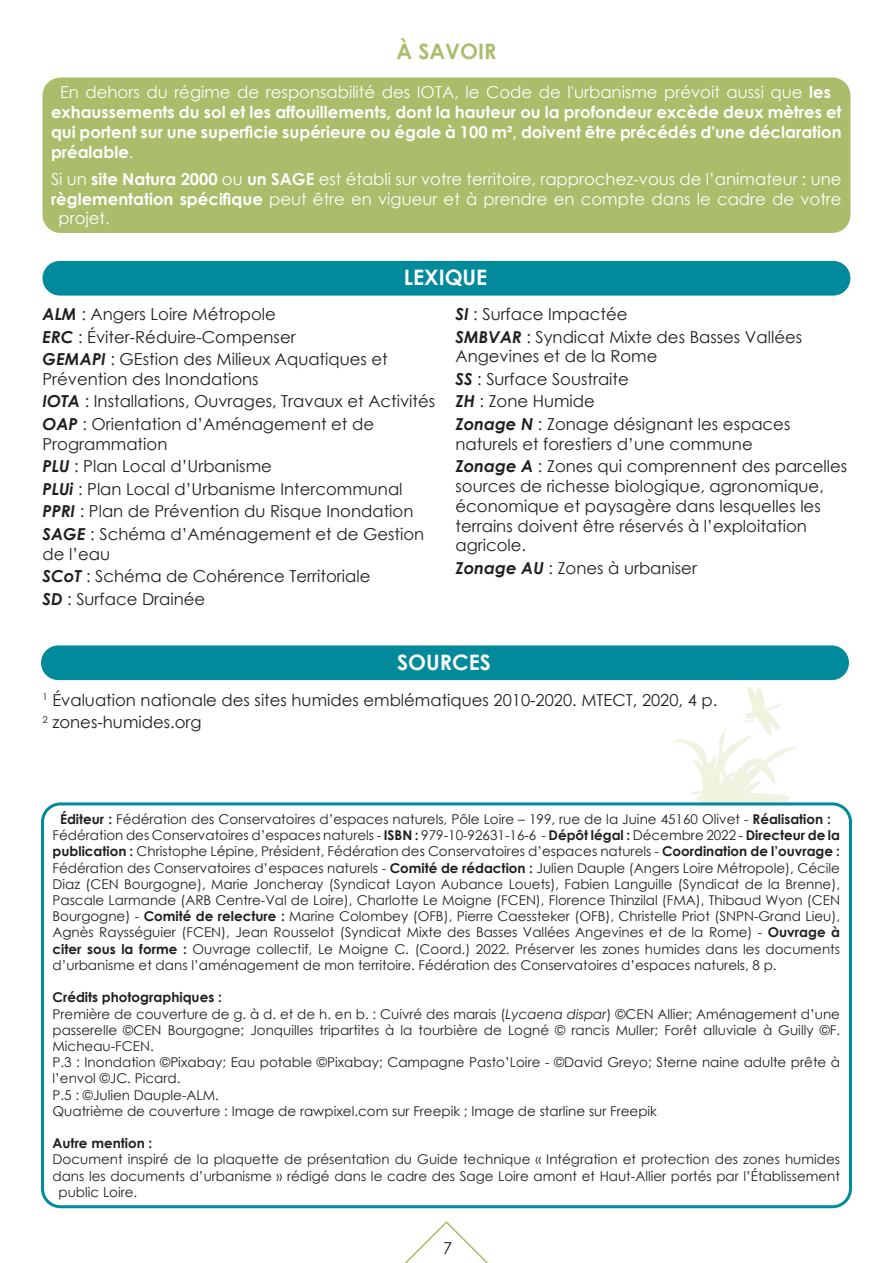
<style>
.page{position:relative;width:893px;height:1263px;background:#fff}
.page>*{position:absolute;margin:0;border:0;box-sizing:border-box;transform-origin:0 0}
.Corps_de_texte{font:700 21.3px "Century Gothic";color:#fff}
.t1{font:700 21.3px "Century Gothic";color:#a9bd6a}
.Corps_de_texte-2{font:16.5px/19.8px "Century Gothic";color:#231f20}
.Corps_de_texte-3{font:700 16.5px/19.8px "Century Gothic";color:#fff}
.Corps_de_texte-4{font:16.5px "Century Gothic";color:#fff}
.Corps_de_texte-5{font:13.5px/16.2px "Century Gothic";color:#231f20}
.Corps_de_texte-6{font:700 13.5px "Century Gothic";color:#231f20}
.s1{font-weight:400}
.s2{font-weight:700}
.s3{font-weight:700;font-style:italic}
.s4{font-style:italic}
</style>
<div class="page">
<img style="left:670px;top:680px;width:131px;height:122px">
<div style="left:43px;top:78px;width:807px;height:155px;background:#a9bd6a;border-radius:18px"></div>
<svg style="left:404px;top:1221px;width:85px;height:42px"></svg>
<div style="left:43px;top:261px;width:807px;height:35px;background:#008a9b;border-radius:17px"></div>
<div style="left:41px;top:802px;width:811px;height:406px;border:3px solid #008a9b;border-radius:18px"></div>
<div style="left:41px;top:645px;width:808px;height:35px;background:#008a9b;border-radius:17px"></div>
<p class="t1" style="left:397px;top:35px;width:101px">À SAVOIR</p>
<p class="Corps_de_texte-3" style="left:51px;top:82px;width:792px;text-indent:9px"><span class="s1">En dehors du régime de responsabilité des IOTA, le Code de l'urbanisme prévoit aussi que</span> les exhaussements du sol et les affouillements, dont la hauteur ou la profondeur excède deux mètres et qui portent sur une superficie supérieure ou égale à 100 m², doivent être précédés d'une déclaration préalable<span class="s1">.</span></p>
<p class="Corps_de_texte-4" style="left:51px;top:167px;width:792px">Si un <span class="s2">site Natura 2000</span> ou <span class="s2">un SAGE</span> est établi sur votre territoire, rapprochez-vous de l’animateur : une</p>
<p class="Corps_de_texte-4" style="left:51px;top:187px;width:792px"><span class="s2">règlementation spécifique</span> peut être en vigueur et à prendre en compte dans le cadre de votre</p>
<p class="Corps_de_texte-4" style="left:59px;top:207px;width:53px">projet.</p>
<p class="Corps_de_texte" style="left:404px;top:261px;width:85px">LEXIQUE</p>
<p class="Corps_de_texte-2" style="left:43px;top:304px;width:235px"><span class="s3">ALM</span> : Angers Loire Métropole</p>
<p class="Corps_de_texte-2" style="left:43px;top:326px;width:255px"><span class="s3">ERC</span> : Éviter-Réduire-Compenser</p>
<p class="Corps_de_texte-2" style="left:43px;top:349px;width:347px"><span class="s3">GEMAPI</span> : GEstion des Milieux Aquatiques et<br>Prévention des Inondations</p>
<p class="Corps_de_texte-2" style="left:43px;top:391px;width:394px"><span class="s3">IOTA</span> : Installations, Ouvrages, Travaux et Activités</p>
<p class="Corps_de_texte-2" style="left:43px;top:414px;width:333px"><span class="s3">OAP</span> : Orientation d’Aménagement et de<br>Programmation</p>
<p class="Corps_de_texte-2" style="left:43px;top:456px;width:231px"><span class="s3">PLU</span> : Plan Local d’Urbanisme</p>
<p class="Corps_de_texte-2" style="left:43px;top:479px;width:362px"><span class="s3">PLUi</span> : Plan Local d’Urbanisme Intercommunal</p>
<p class="Corps_de_texte-2" style="left:43px;top:501px;width:372px"><span class="s3">PPRI</span> : Plan de Prévention du Risque Inondation</p>
<p class="Corps_de_texte-2" style="left:43px;top:524px;width:383px"><span class="s3">SAGE</span> : Schéma d’Aménagement et de Gestion de l’eau</p>
<p class="Corps_de_texte-2" style="left:43px;top:566px;width:329px"><span class="s3">SCoT</span> : Schéma de Cohérence Territoriale</p>
<p class="Corps_de_texte-2" style="left:43px;top:588px;width:164px"><span class="s3">SD</span> : Surface Drainée</p>
<p class="Corps_de_texte-2" style="left:455px;top:304px;width:174px"><span class="s3">SI</span> : Surface Impactée</p>
<p class="Corps_de_texte-2" style="left:455px;top:326px;width:348px"><span class="s3">SMBVAR</span> : Syndicat Mixte des Basses Vallées<br>Angevines et de la Rome</p>
<p class="Corps_de_texte-2" style="left:455px;top:369px;width:175px"><span class="s3">SS</span> : Surface Soustraite</p>
<p class="Corps_de_texte-2" style="left:455px;top:391px;width:141px"><span class="s3">ZH</span> : Zone Humide</p>
<p class="Corps_de_texte-2" style="left:455px;top:414px;width:336px"><span class="s3">Zonage N</span> : Zonage désignant les espaces naturels et forestiers d’une commune</p>
<p class="Corps_de_texte-2" style="left:455px;top:456px;width:393px"><span class="s3">Zonage A</span> : Zones qui comprennent des parcelles sources de richesse biologique, agronomique, économique et paysagère dans lesquelles les terrains doivent être réservés à l’exploitation agricole.</p>
<p class="Corps_de_texte-2" style="left:455px;top:558px;width:243px"><span class="s3">Zonage AU</span> : Zones à urbaniser</p>
<p class="Corps_de_texte" style="left:397px;top:646px;width:95px">SOURCES</p>
<p class="Corps_de_texte-2" style="left:43px;top:689px;width:676px"><sup>1</sup> Évaluation nationale des sites humides emblématiques 2010-2020. MTECT, 2020, 4 p.</p>
<p class="Corps_de_texte-2" style="left:43px;top:712px;width:161px"><sup>2</sup> zones-humides.org</p>
<p class="Corps_de_texte-5" style="left:53px;top:811px;width:789px;text-indent:8px"><span class="s2">Éditeur :</span> Fédération des Conservatoires d’espaces naturels, Pôle Loire – 199, rue de la Juine 45160 Olivet - <span class="s2">Réalisation :<br></span>Fédération des Conservatoires d’espaces naturels - <span class="s2">ISBN :</span> 979-10-92631-16-6 - <span class="s2">Dépôt légal :</span> Décembre 2022 - <span class="s2">Directeur de la publication :</span> Christophe Lépine, Président, Fédération des Conservatoires d’espaces naturels - <span class="s2">Coordination de l’ouvrage :<br></span>Fédération des Conservatoires d’espaces naturels - <span class="s2">Comité de rédaction :</span> Julien Dauple (Angers Loire Métropole), Cécile Diaz (CEN Bourgogne), Marie Joncheray (Syndicat Layon Aubance Louets), Fabien Languille (Syndicat de la Brenne), Pascale Larmande (ARB Centre-Val de Loire), Charlotte Le Moigne (FCEN), Florence Thinzilal (FMA), Thibaud Wyon (CEN Bourgogne) - <span class="s2">Comité de relecture :</span> Marine Colombey (OFB), Pierre Caessteker (OFB), Christelle Priot (SNPN-Grand Lieu), Agnès Raysséguier (FCEN), Jean Rousselot (Syndicat Mixte des Basses Vallées Angevines et de la Rome) - <span class="s2">Ouvrage à citer sous la forme :</span> Ouvrage collectif, Le Moigne C. (Coord.) 2022. Préserver les zones humides dans les documents d’urbanisme et dans l’aménagement de mon territoire. Fédération des Conservatoires d’espaces naturels, 8 p.</p>
<p class="Corps_de_texte-6" style="left:53px;top:987px;width:171px">Crédits photographiques :</p>
<p class="Corps_de_texte-5" style="left:53px;top:1005px;width:789px;text-align:justify">Première de couverture de g. à d. et de h. en b. : Cuivré des marais (<span class="s4">Lycaena dispar</span>) ©CEN Allier; Aménagement d’une passerelle ©CEN Bourgogne; Jonquilles tripartites à la tourbière de Logné © rancis Muller; Forêt alluviale à Guilly ©F.<br>Micheau-FCEN.</p>
<p class="Corps_de_texte-5" style="left:53px;top:1054px;width:789px">P.3 : Inondation ©Pixabay; Eau potable ©Pixabay; Campagne Pasto’Loire - ©David Greyo; Sterne naine adulte prête à l’envol ©JC. Picard.</p>
<p class="Corps_de_texte-5" style="left:53px;top:1086px;width:168px">P.5 : ©Julien Dauple-ALM.</p>
<p class="Corps_de_texte-5" style="left:53px;top:1102px;width:606px">Quatrième de couverture : Image de rawpixel.com sur Freepik ; Image de starline sur Freepik</p>
<p class="Corps_de_texte-6" style="left:53px;top:1133px;width:101px">Autre mention :</p>
<p class="Corps_de_texte-5" style="left:53px;top:1151px;width:789px">Document inspiré de la plaquette de présentation du Guide technique « Intégration et protection des zones humides</p>
<p class="Corps_de_texte-5" style="left:53px;top:1167px;width:789px">dans les documents d’urbanisme » rédigé dans le cadre des Sage Loire amont et Haut-Allier portés par l’Établissement</p>
<p class="Corps_de_texte-5" style="left:59px;top:1183px;width:80px">public Loire.</p>
<p class="Corps_de_texte-2" style="left:443px;top:1238px;width:11px">7</p>
</div>
